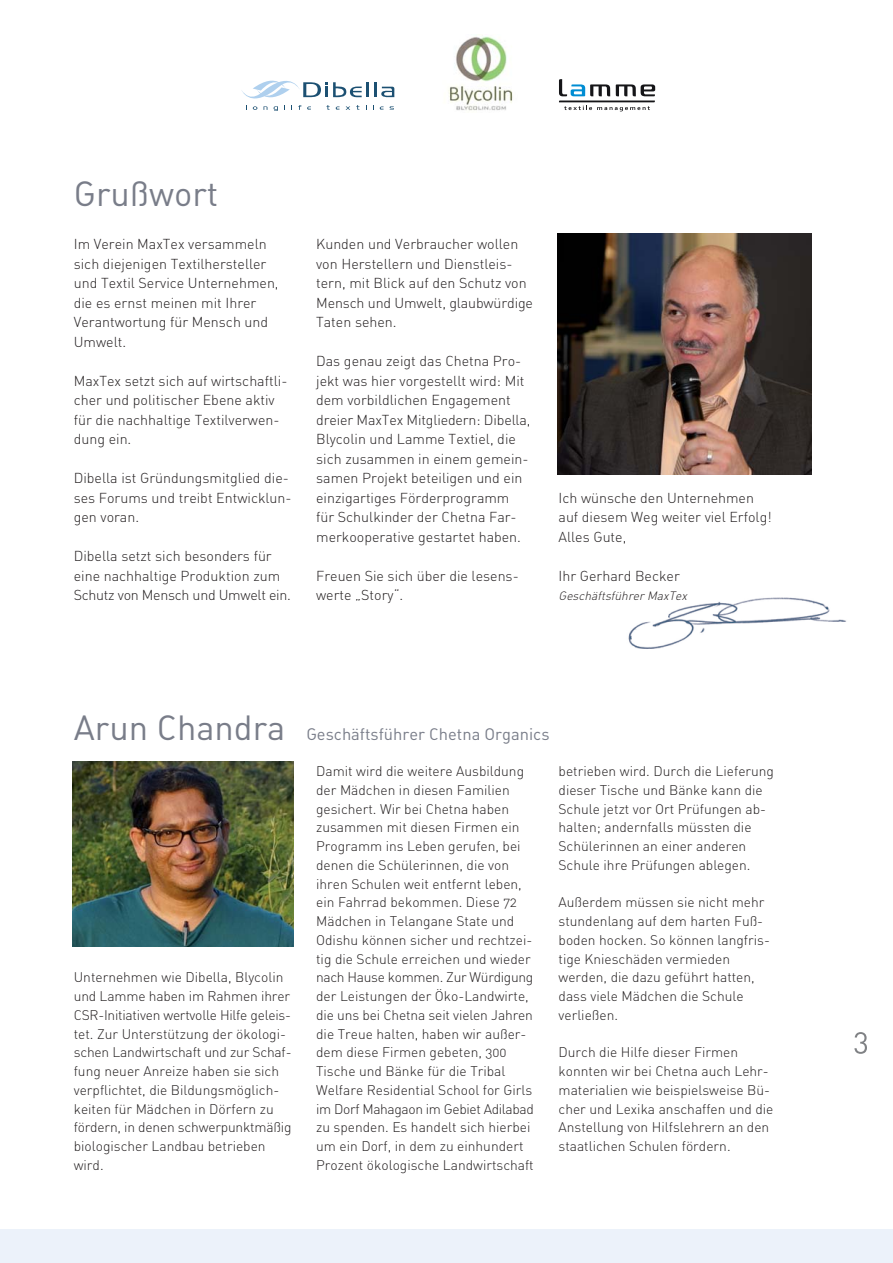
<style>
.page{position:relative;width:893px;height:1263px;background:#fff}
.page>*{position:absolute;margin:0;border:0;box-sizing:border-box;transform-origin:0 0}
.t1{font:34.5px "DIN Regular Alternate";color:#797d89}
.t2{font:16.5px "DIN Regular Alternate";color:#797d89}
.t3{font:14.25px/19.5px "DIN Light Alternate";color:#231f20}
.t4{font:13.8px/18.8px "DIN Light Alternate";color:#231f20}
.t5{font:italic 12px "DIN Light Alternate";color:#231f20}
.s1{font-size:34.5px}
</style>
<div class="page">
<svg style="left:380px;top:106px;width:4px;height:4px"></svg>
<hr style="left:366px;top:82px;width:3px;height:15px;background:#1c5072">
<hr style="left:374px;top:82px;width:3px;height:15px;background:#1c5072">
<svg style="left:381px;top:87px;width:13px;height:10px"></svg>
<svg style="left:390px;top:106px;width:4px;height:4px"></svg>
<svg style="left:241px;top:81px;width:126px;height:30px"></svg>
<svg style="left:559px;top:79px;width:96px;height:32px"></svg>
<img style="left:448px;top:36px;width:65px;height:75px">
<svg style="left:854px;top:1032px;width:13px;height:22px"></svg>
<div style="left:0;top:1229px;width:893px;height:34px;background:#ecf2fa"></div>
<img style="left:72px;top:761px;width:221px;height:186px">
<img style="left:557px;top:234px;width:254px;height:241px">
<img style="left:628px;top:597px;width:218px;height:52px">
<h1 class="t1" style="left:74px;top:181px;width:146px">Grußwort</h1>
<p class="t3" style="left:74px;top:236px;width:206px">Im Verein MaxTex versammeln sich diejenigen Textilhersteller und Textil Service Unternehmen, die es ernst meinen mit Ihrer<br>Verantwortung für Mensch und<br>Umwelt.</p>
<p class="t3" style="left:74px;top:373px;width:215px">MaxTex setzt sich auf wirtschaftli&shy;cher und politischer Ebene aktiv für die nachhaltige Textilverwen&shy;dung ein.</p>
<p class="t3" style="left:74px;top:470px;width:219px">Dibella ist Gründungsmitglied die&shy;ses Forums und treibt Entwicklun&shy;gen voran.</p>
<p class="t3" style="left:74px;top:548px;width:219px">Dibella setzt sich besonders für eine nachhaltige Produktion zum<br>Schutz von Mensch und Umwelt ein.</p>
<p class="t3" style="left:316px;top:236px;width:218px">Kunden und Verbraucher wollen von Herstellern und Dienstleis&shy;tern, mit Blick auf den Schutz von<br>Mensch und Umwelt, glaubwürdige<br>Taten sehen.</p>
<p class="t3" style="left:316px;top:353px;width:216px">Das genau zeigt das Chetna Pro&shy;jekt was hier vorgestellt wird: Mit dem vorbildlichen Engagement dreier MaxTex Mitgliedern: Dibella,<br>Blycolin und Lamme Textiel, die sich zusammen in einem gemein&shy;samen Projekt beteiligen und ein einzigartiges Förderprogramm für Schulkinder der Chetna Far&shy;merkooperative gestartet haben.</p>
<p class="t3" style="left:316px;top:568px;width:204px">Freuen Sie sich über die lesens&shy;werte „Story“.</p>
<p class="t3" style="left:559px;top:490px;width:215px">Ich wünsche den Unternehmen auf diesem Weg weiter viel Erfolg!<br>Alles Gute,</p>
<p class="t3" style="left:559px;top:568px;width:123px">Ihr Gerhard Becker</p>
<p class="t5" style="left:559px;top:592px;width:132px">Geschäftsführer MaxTex</p>
<p class="t2" style="left:74px;top:728px;width:477px"><span class="s1">Arun Chandra</span> Geschäftsführer Chetna Organics</p>
<p class="t4" style="left:74px;top:970px;width:219px">Unternehmen wie Dibella, Blycolin und Lamme haben im Rahmen ihrer<br>CSR-Initiativen wertvolle Hilfe geleis&shy;tet. Zur Unterstützung der ökologi&shy;schen Landwirtschaft und zur Schaf&shy;fung neuer Anreize haben sie sich verpflichtet, die Bildungsmöglich&shy;keiten für Mädchen in Dörfern zu fördern, in denen schwerpunktmäßig biologischer Landbau betrieben wird.</p>
<p class="t4" style="left:316px;top:763px;width:219px">Damit wird die weitere Ausbildung der Mädchen in diesen Familien gesichert. Wir bei Chetna haben zusammen mit diesen Firmen ein Programm ins Leben gerufen, bei denen die Schülerinnen, die von ihren Schulen weit entfernt leben, ein Fahrrad bekommen. Diese 72<br>Mädchen in Telangane State und Odishu können sicher und rechtzei&shy;tig die Schule erreichen und wieder nach Hause kommen. Zur Würdigung der Leistungen der Öko-Landwirte, die uns bei Chetna seit vielen Jahren die Treue halten, haben wir außer&shy;dem diese Firmen gebeten, 300<br>Tische und Bänke für die Tribal Welfare Residential School for Girls im Dorf Mahagaon im Gebiet Adilabad zu spenden. Es handelt sich hierbei um ein Dorf, in dem zu einhundert Prozent ökologische Landwirtschaft</p>
<p class="t4" style="left:559px;top:763px;width:217px">betrieben wird. Durch die Lieferung dieser Tische und Bänke kann die Schule jetzt vor Ort Prüfungen ab&shy;halten; andernfalls müssten die Schülerinnen an einer anderen Schule ihre Prüfungen ablegen.</p>
<p class="t4" style="left:559px;top:895px;width:213px">Außerdem müssen sie nicht mehr stundenlang auf dem harten Fuß&shy;boden hocken. So können langfris&shy;tige Knieschäden vermieden werden, die dazu geführt hatten, dass viele Mädchen die Schule verließen.</p>
<p class="t4" style="left:559px;top:1045px;width:216px">Durch die Hilfe dieser Firmen konnten wir bei Chetna auch Lehr&shy;materialien wie beispielsweise Bü&shy;cher und Lexika anschaffen und die Anstellung von Hilfslehrern an den staatlichen Schulen fördern.</p>
</div>
